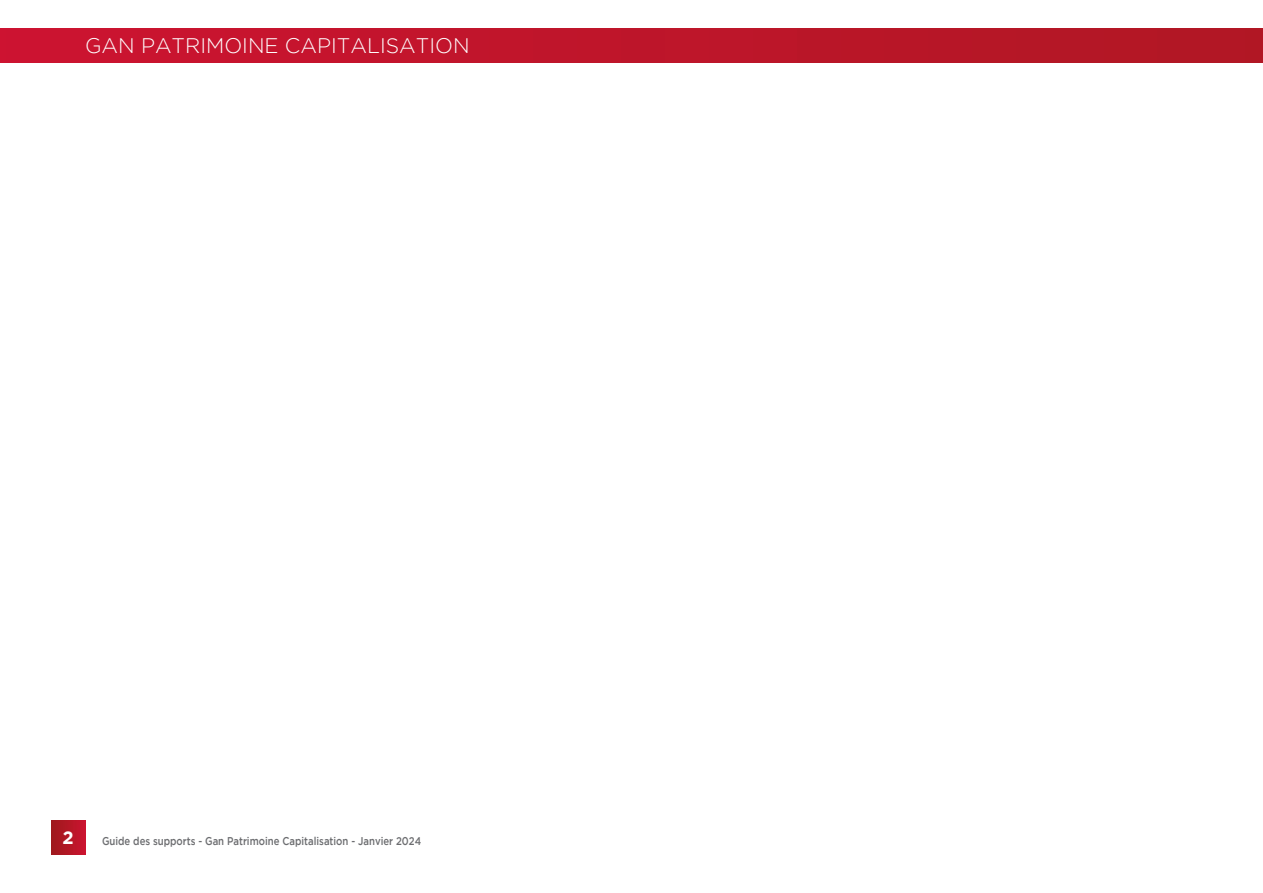
<style>
.page{position:relative;width:1263px;height:893px;background:#fff}
.page>*{position:absolute;margin:0;border:0;box-sizing:border-box;transform-origin:0 0}
.t1{font:300 21px "Gotham";color:#fff}
.t2{font:700 18px "Gotham";color:#fff}
.t3{font:500 11.25px "Gotham";color:#6c6d70;scale:.85 1}
</style>
<div class="page">
<div style="left:51px;top:821px;width:34px;height:34px;background:linear-gradient(to right,#9e191c,#c9142f)"></div>
<div style="left:0;top:28px;width:1263px;height:35px;background:linear-gradient(to right,#cc1331,#b01724)"></div>
<p class="t1" style="left:85px;top:34px;width:386px">GAN PATRIMOINE CAPITALISATION</p>
<h2 class="t2" style="left:62px;top:827px;width:13px">2</h2>
<p class="t3" style="left:102px;top:834px;width:377px">Guide des supports - Gan Patrimoine Capitalisation - Janvier 2024</p>
</div>
